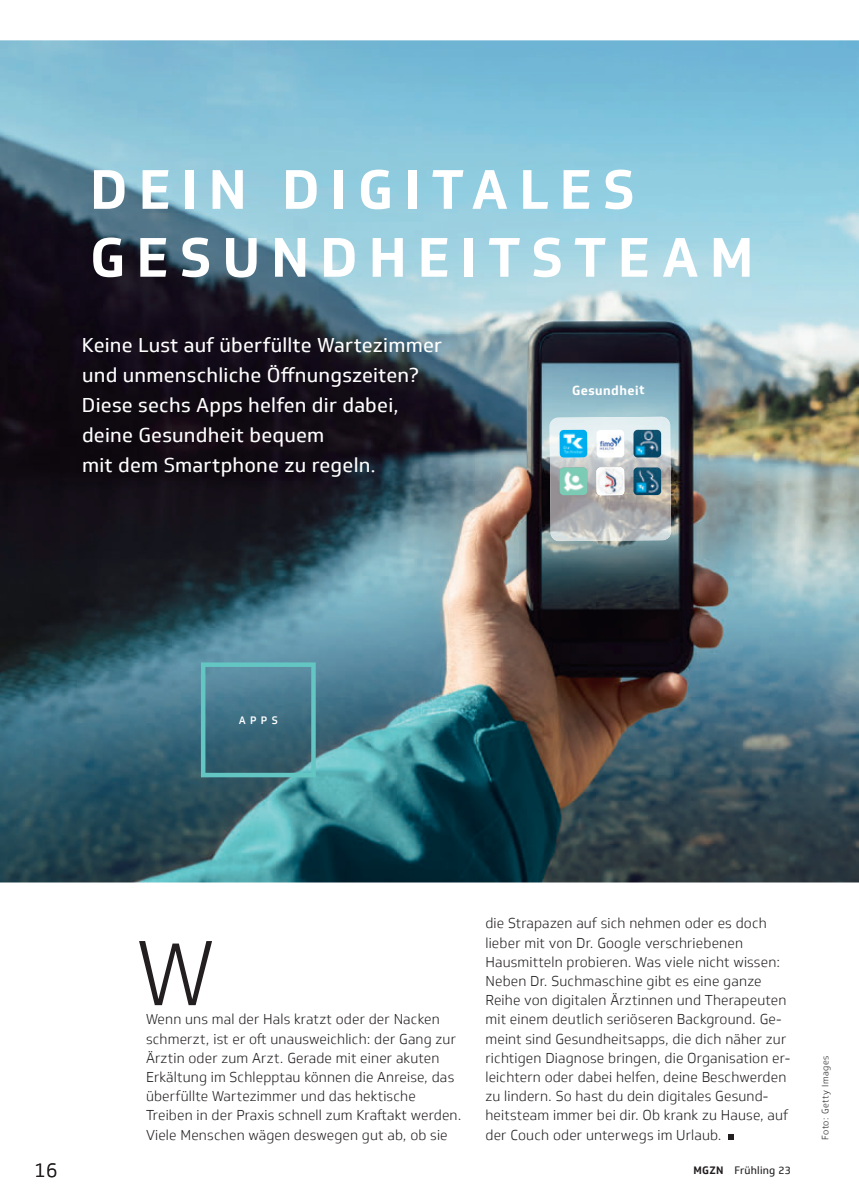
<style>
.page{position:relative;width:859px;height:1204px;background:#fff}
.page>*{position:absolute;margin:0;border:0;box-sizing:border-box;transform-origin:0 0}
.t1{font:300 90px "Soleto TK";color:#231f20}
.t2{font:700 54.3px/67.8px "Soleto TK Headline";letter-spacing:.2em;color:#fff}
.t3{font:19.5px/30px "Soleto TK";letter-spacing:.01em;color:#fff}
.t4{font:300 19.5px "Soleto TK";color:#231f20}
.t5{font:300 13.95px/19.2px "Soleto TK";letter-spacing:.01em;color:#231f20}
.t6{font:700 12.75px "Soleto TK";letter-spacing:.02em;color:#fff}
.t7{font:10.5px "Soleto TK";letter-spacing:.02em;color:#231f20}
.t8{font:500 10.5px "Soleto TK";color:#fff}
.t9{font:300 9px "Soleto TK";letter-spacing:.05em;color:#231f20}
.s1{font-weight:700}
</style>
<div class="page">
<img style="left:0;top:40px;width:859px;height:842px">
<img style="left:550px;top:417px;width:121px;height:124px">
<img style="left:596px;top:467px;width:28px;height:28px">
<img style="left:559px;top:430px;width:28px;height:27px">
<svg style="left:201px;top:662px;width:115px;height:115px;background:#467c8c"></svg>
<img style="left:633px;top:467px;width:28px;height:28px">
<svg style="left:729px;top:1134px;width:5px;height:5px"></svg>
<img style="left:559px;top:467px;width:28px;height:28px">
<img style="left:596px;top:430px;width:28px;height:27px">
<img style="left:633px;top:430px;width:28px;height:27px">
<h2 class="t2" style="left:90px;top:156px;width:665px">DEIN DIGITALES<br>GESUNDHEITSTEAM</h2>
<h2 class="t3" style="left:82px;top:330px;width:362px">Keine Lust auf überfüllte Wartezimmer und unmenschliche Öffnungszeiten?</h2>
<h2 class="t3" style="left:82px;top:390px;width:318px">Diese sechs Apps helfen dir dabei, deine Gesundheit bequem<br>mit dem Smartphone zu regeln.</h2>
<h2 class="t6" style="left:572px;top:382px;width:74px">Gesundheit</h2>
<p class="t8" style="left:239px;top:713px;width:40px">APPS</p>
<h1 class="t1" style="left:137px;top:920px;width:79px">W</h1>
<p class="t5" style="left:146px;top:1009px;width:317px">Wenn uns mal der Hals kratzt oder der Nacken schmerzt, ist er oft unausweichlich: der Gang zur Ärztin oder zum Arzt. Gerade mit einer akuten Erkältung im Schlepptau können die Anreise, das überfüllte Wartezimmer und das hektische Treiben in der Praxis schnell zum Kraftakt werden.<br>Viele Menschen wägen deswegen gut ab, ob sie</p>
<p class="t5" style="left:485px;top:913px;width:306px">die Strapazen auf sich nehmen oder es doch lieber mit von Dr. Google verschriebenen Hausmitteln probieren. Was viele nicht wissen:<br>Neben Dr. Suchmaschine gibt es eine ganze Reihe von digitalen Ärztinnen und Therapeuten mit einem deutlich seriöseren Background. Ge&shy;meint sind Gesundheitsapps, die dich näher zur richtigen Diagnose bringen, die Organisation er&shy;leichtern oder dabei helfen, deine Beschwerden zu lindern. So hast du dein digitales Gesund&shy;heitsteam immer bei dir. Ob krank zu Hause, auf der Couch oder unterwegs im Urlaub.</p>
<h3 class="t4" style="left:34px;top:1158px;width:25px">16</h3>
<p class="t7" style="left:693px;top:1163px;width:99px"><span class="s1">MGZN</span> Frühling 23</p>
<p class="t9" style="left:820px;top:1139px;width:85px;rotate:-90deg">Foto: Getty Images</p>
</div>
